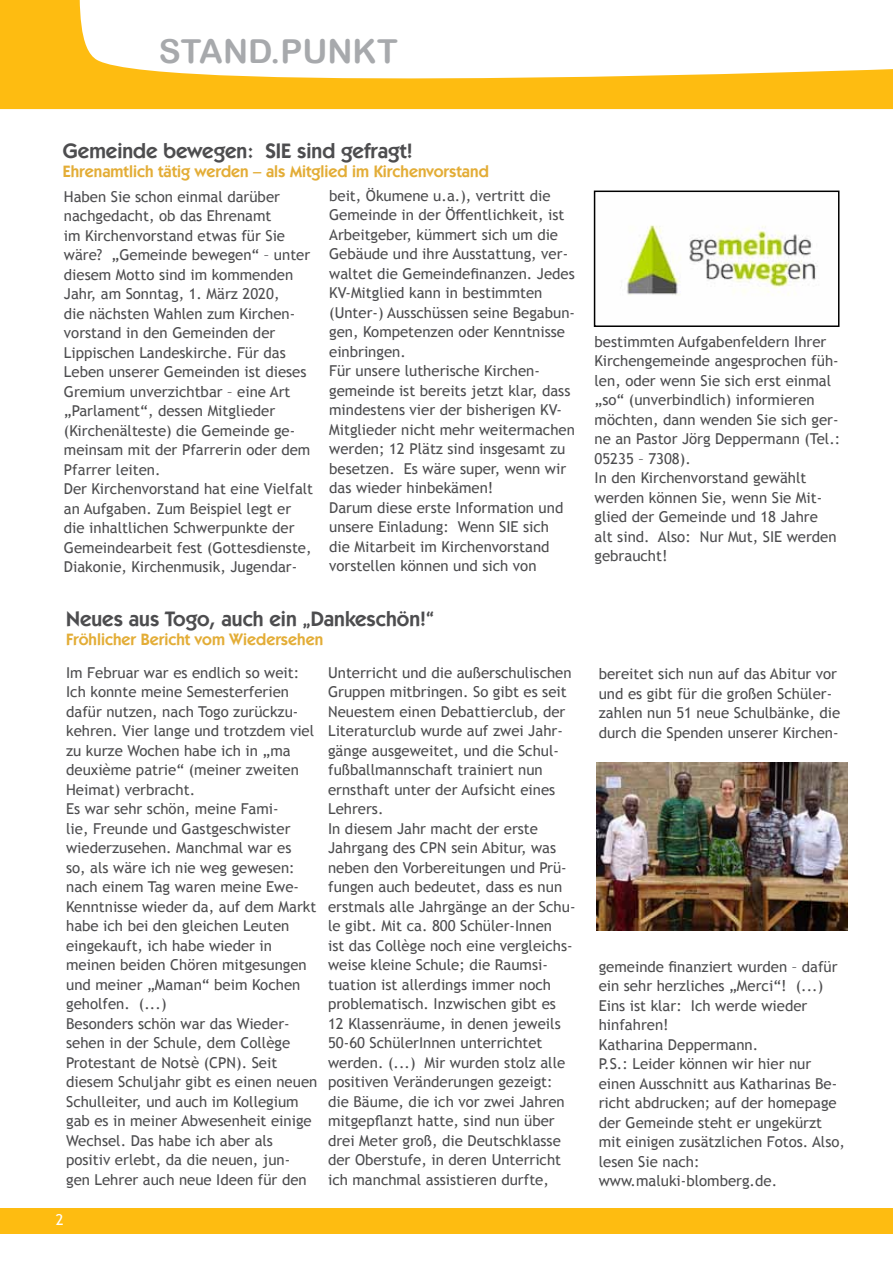
<style>
.page{position:relative;width:893px;height:1263px;background:#fff}
.page>*{position:absolute;margin:0;border:0;box-sizing:border-box;transform-origin:0 0}
.t1{font:33px "Arial Rounded MT Bold";color:#a7a9ac}
.t2{font:600 21px "Kabel IT Cby BT";color:#4d4d4f}
.t3{font:600 16.5px "Kabel IT Cby BT";color:#e3ad37}
.t4{font:15px/19.5px "Trebuchet MS";color:#4d4d4f}
.t5{font:15px "Trebuchet MS";color:#fff}
</style>
<div class="page">
<svg style="left:0;top:0;width:893px;height:109px"></svg>
<div style="left:0;top:1208px;width:893px;height:26px;background:#febc11"></div>
<img style="left:627px;top:225px;width:191px;height:70px">
<div style="left:594px;top:191px;width:245px;height:136px;border:2px solid #000"></div>
<img style="left:597px;top:762px;width:250px;height:168px">
<h1 class="t1" style="left:159px;top:31px;width:240px">STAND.PUNKT</h1>
<h2 class="t2" style="left:63px;top:138px;width:351px">Gemeinde bewegen: SIE sind gefragt!</h2>
<p class="t3" style="left:63px;top:161px;width:427px">Ehrenamtlich tätig werden – als Mitglied im Kirchenvorstand</p>
<p class="t4" style="left:64px;top:186px;width:251px">Haben Sie schon einmal darüber nachgedacht, ob das Ehrenamt<br>im Kirchenvorstand etwas für Sie wäre? „Gemeinde bewegen“ – unter diesem Motto sind im kommenden<br>Jahr, am Sonntag, 1. März 2020,<br>die nächsten Wahlen zum Kirchen&shy;vorstand in den Gemeinden der<br>Lippischen Landeskirche. Für das<br>Leben unserer Gemeinden ist dieses<br>Gremium unverzichtbar – eine Art „Parlament“, dessen Mitglieder (Kirchenälteste) die Gemeinde ge&shy;meinsam mit der Pfarrerin oder dem<br>Pfarrer leiten.<br>Der Kirchenvorstand hat eine Vielfalt an Aufgaben. Zum Beispiel legt er die inhaltlichen Schwerpunkte der<br>Gemeindearbeit fest (Gottesdienste,<br>Diakonie, Kirchenmusik, Jugendar-</p>
<p class="t4" style="left:329px;top:186px;width:247px">beit, Ökumene u.a.), vertritt die<br>Gemeinde in der Öffentlichkeit, ist<br>Arbeitgeber, kümmert sich um die<br>Gebäude und ihre Ausstattung, ver&shy;waltet die Gemeindefinanzen. Jedes<br>KV-Mitglied kann in bestimmten (Unter-) Ausschüssen seine Begabun&shy;gen, Kompetenzen oder Kenntnisse einbringen.<br>Für unsere lutherische Kirchen&shy;gemeinde ist bereits jetzt klar, dass mindestens vier der bisherigen KV-<br>Mitglieder nicht mehr weitermachen werden; 12 Plätz sind insgesamt zu besetzen. Es wäre super, wenn wir das wieder hinbekämen!<br>Darum diese erste Information und unsere Einladung: Wenn SIE sich<br>die Mitarbeit im Kirchenvorstand vorstellen können und sich von</p>
<h2 class="t2" style="left:66px;top:606px;width:369px">Neues aus Togo, auch ein „Dankeschön!“</h2>
<p class="t3" style="left:66px;top:629px;width:259px">Fröhlicher Bericht vom Wiedersehen</p>
<p class="t4" style="left:595px;top:331px;width:247px">bestimmten Aufgabenfeldern Ihrer<br>Kirchengemeinde angesprochen füh&shy;len, oder wenn Sie sich erst einmal „so“ (unverbindlich) informieren möchten, dann wenden Sie sich ger&shy;ne an Pastor Jörg Deppermann (Tel.:<br>05235 – 7308).<br>In den Kirchenvorstand gewählt werden können Sie, wenn Sie Mit&shy;glied der Gemeinde und 18 Jahre<br>alt sind. Also: Nur Mut, SIE werden gebraucht!</p>
<p class="t4" style="left:66px;top:663px;width:253px">Im Februar war es endlich so weit:<br>Ich konnte meine Semesterferien dafür nutzen, nach Togo zurückzu&shy;kehren. Vier lange und trotzdem viel zu kurze Wochen habe ich in „ma deuxième patrie“ (meiner zweiten<br>Heimat) verbracht.<br>Es war sehr schön, meine Fami-<br>lie, Freunde und Gastgeschwister wiederzusehen. Manchmal war es<br>so, als wäre ich nie weg gewesen: nach einem Tag waren meine Ewe-<br>Kenntnisse wieder da, auf dem Markt habe ich bei den gleichen Leuten eingekauft, ich habe wieder in meinen beiden Chören mitgesungen und meiner „Maman“ beim Kochen geholfen. (...)<br>Besonders schön war das Wieder&shy;sehen in der Schule, dem Collège<br>Protestant de Notsè (CPN). Seit diesem Schuljahr gibt es einen neuen<br>Schulleiter, und auch im Kollegium gab es in meiner Abwesenheit einige<br>Wechsel. Das habe ich aber als positiv erlebt, da die neuen, jun&shy;gen Lehrer auch neue Ideen für den</p>
<p class="t4" style="left:328px;top:663px;width:249px">Unterricht und die außerschulischen Gruppen mitbringen. So gibt es seit Neuestem einen Debattierclub, der Literaturclub wurde auf zwei Jahr&shy;gänge ausgeweitet, und die Schul&shy;fußballmannschaft trainiert nun ernsthaft unter der Aufsicht eines Lehrers.<br>In diesem Jahr macht der erste Jahrgang des CPN sein Abitur, was neben den Vorbereitungen und Prü&shy;fungen auch bedeutet, dass es nun erstmals alle Jahrgänge an der Schu&shy;le gibt. Mit ca. 800 Schüler-Innen<br>ist das Collège noch eine vergleichs&shy;weise kleine Schule; die Raumsi&shy;tuation ist allerdings immer noch problematisch. Inzwischen gibt es<br>12 Klassenräume, in denen jeweils 50-60 SchülerInnen unterrichtet werden. (...) Mir wurden stolz alle positiven Veränderungen gezeigt: die Bäume, die ich vor zwei Jahren mitgepflanzt hatte, sind nun über drei Meter groß, die Deutschklasse der Oberstufe, in deren Unterricht ich manchmal assistieren durfte,</p>
<p class="t4" style="left:599px;top:664px;width:243px">bereitet sich nun auf das Abitur vor und es gibt für die großen Schüler&shy;zahlen nun 51 neue Schulbänke, die durch die Spenden unserer Kirchen-</p>
<p class="t4" style="left:599px;top:957px;width:248px">gemeinde finanziert wurden – dafür ein sehr herzliches „Merci“! (...)<br>Eins ist klar: Ich werde wieder hinfahren!<br>Katharina Deppermann.<br>P.S.: Leider können wir hier nur einen Ausschnitt aus Katharinas Be&shy;richt abdrucken; auf der homepage der Gemeinde steht er ungekürzt mit einigen zusätzlichen Fotos. Also, lesen Sie nach: www.maluki-blomberg.de.</p>
<p class="t5" style="left:56px;top:1211px;width:9px">2</p>
</div>
